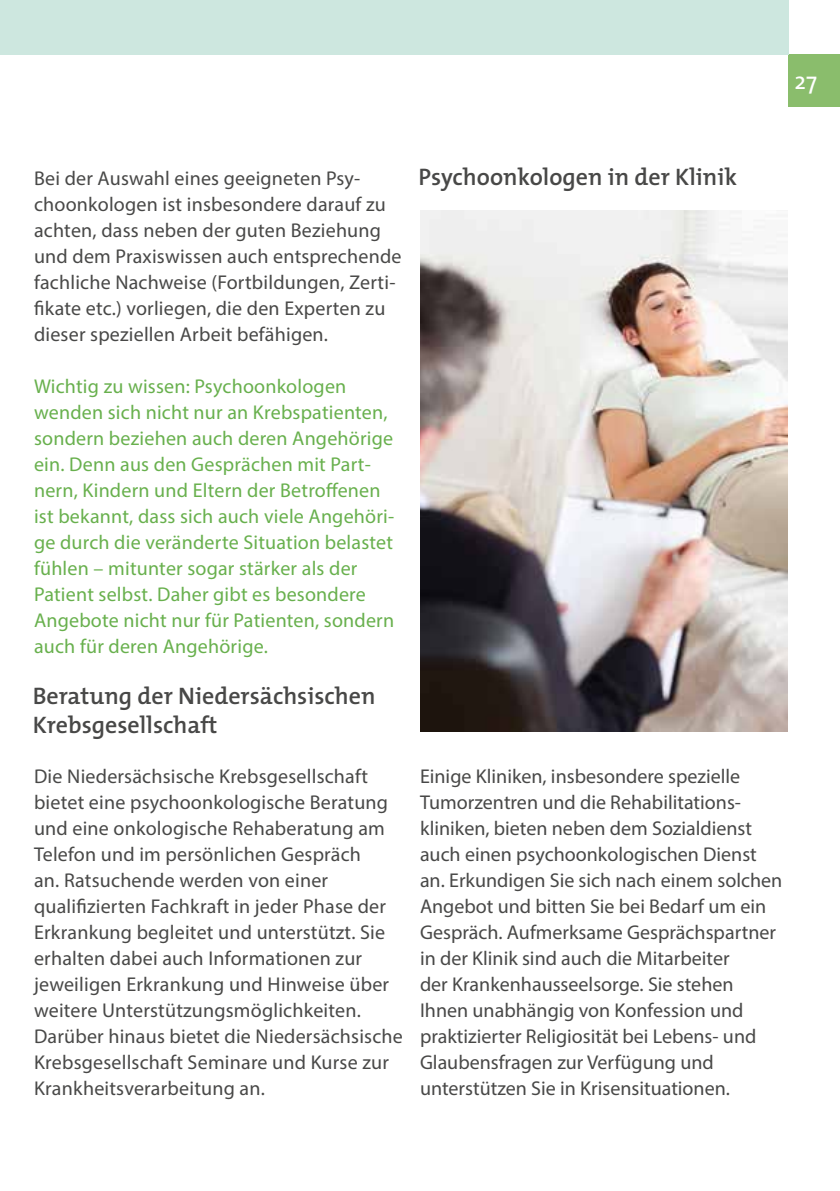
<style>
.page{position:relative;width:840px;height:1191px;background:#fff}
.page>*{position:absolute;margin:0;border:0;box-sizing:border-box;transform-origin:0 0}
.t1{font:600 24px/28.8px "The Mix";color:#484847}
.t2{font:24px "The Mix Plain";color:#fff}
.t3{font:20px/26px "Myriad Pro";letter-spacing:.01em;color:#484847}
.t4{font:20px/26px "Myriad Pro";letter-spacing:.01em;color:#68b04d}
</style>
<div class="page">
<div style="left:788px;top:55px;width:51px;height:52px;background:#8abd6c"></div>
<div style="left:0;top:0;width:788px;height:55px;background:#cde7df"></div>
<img style="left:420px;top:211px;width:367px;height:520px">
<p class="t2" style="left:794px;top:61px;width:24px">27</p>
<p class="t3" style="left:34px;top:165px;width:369px">Bei der Auswahl eines geeigneten Psy&shy;choonkologen ist insbesondere darauf zu achten, dass neben der guten Beziehung und dem Praxiswissen auch entsprechende fachliche Nachweise (Fortbildungen, Zerti&shy;fikate etc.) vorliegen, die den Experten zu dieser speziellen Arbeit befähigen.</p>
<p class="t4" style="left:34px;top:373px;width:361px">Wichtig zu wissen: Psychoonkologen wenden sich nicht nur an Krebspatienten, sondern beziehen auch deren Angehörige ein. Denn aus den Gesprächen mit Part&shy;nern, Kindern und Eltern der Betroffenen ist bekannt, dass sich auch viele Angehöri&shy;ge durch die veränderte Situation belastet fühlen – mitunter sogar stärker als der Patient selbst. Daher gibt es besondere Angebote nicht nur für Patienten, sondern auch für deren Angehörige.</p>
<p class="t1" style="left:33px;top:680px;width:344px">Beratung der Niedersächsischen<br>Krebsgesellschaft</p>
<p class="t1" style="left:418px;top:162px;width:319px">Psychoonkologen in der Klinik</p>
<p class="t3" style="left:34px;top:763px;width:370px">Die Niedersächsische Krebsgesellschaft bietet eine psychoonkologische Beratung und eine onkologische Rehaberatung am Telefon und im persönlichen Gespräch<br>an. Ratsuchende werden von einer qualifizierten Fachkraft in jeder Phase der Erkrankung begleitet und unterstützt. Sie erhalten dabei auch Informationen zur jeweiligen Erkrankung und Hinweise über weitere Unterstützungsmöglichkeiten.<br>Darüber hinaus bietet die Niedersächsische Krebsgesellschaft Seminare und Kurse zur Krankheitsverarbeitung an.</p>
<p class="t3" style="left:420px;top:763px;width:363px">Einige Kliniken, insbesondere spezielle Tumorzentren und die Rehabilitations&shy;kliniken, bieten neben dem Sozialdienst auch einen psychoonkologischen Dienst an. Erkundigen Sie sich nach einem solchen Angebot und bitten Sie bei Bedarf um ein Gespräch. Aufmerksame Gesprächspartner in der Klinik sind auch die Mitarbeiter<br>der Krankenhausseelsorge. Sie stehen Ihnen unabhängig von Konfession und praktizierter Religiosität bei Lebens- und Glaubensfragen zur Verfügung und unterstützen Sie in Krisensituationen.</p>
</div>
